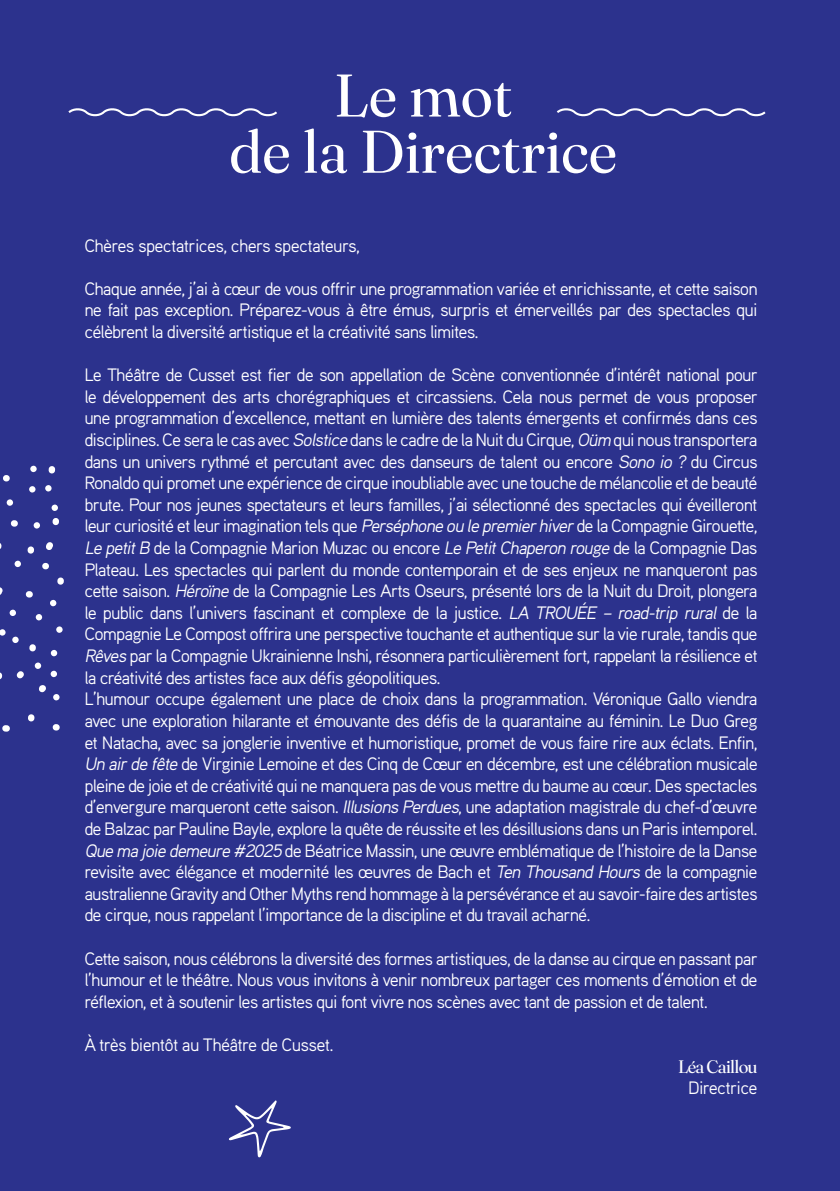
<style>
.page{position:relative;width:840px;height:1191px;background:#fff}
.page>*{position:absolute;margin:0;border:0;box-sizing:border-box;transform-origin:0 0}
.t1{font:60px "Fraunces 72 pt";color:#fff}
.t2{font:18px/21.6px "Aaux Pro";letter-spacing:-.05em;color:#fff;text-align:justify}
.t3{font:18px "Fraunces 72 pt";letter-spacing:-.04em;color:#fff}
.s1{font-style:italic}
</style>
<div class="page">
<div style="left:0;top:0;width:839px;height:1191px;background:#2c328d"></div>
<svg style="left:68px;top:108px;width:209px;height:9px"></svg>
<svg style="left:556px;top:108px;width:210px;height:9px"></svg>
<svg style="left:49px;top:466px;width:6px;height:7px"></svg>
<div style="left:51px;top:504px;width:7px;height:7px;background:#fff;border-radius:50%"></div>
<div style="left:30px;top:466px;width:7px;height:6px;background:#fff;border-radius:50%"></div>
<div style="left:29px;top:486px;width:7px;height:6px;background:#fff;border-radius:50%"></div>
<div style="left:7px;top:499px;width:6px;height:7px;background:#fff;border-radius:50%"></div>
<div style="left:45px;top:485px;width:7px;height:6px;background:#fff;border-radius:50%"></div>
<svg style="left:3px;top:475px;width:7px;height:6px"></svg>
<svg style="left:52px;top:518px;width:7px;height:7px"></svg>
<svg style="left:34px;top:522px;width:6px;height:6px"></svg>
<svg style="left:11px;top:520px;width:7px;height:6px"></svg>
<svg style="left:42px;top:563px;width:7px;height:6px"></svg>
<div style="left:56px;top:626px;width:7px;height:7px;background:#fff;border-radius:50%"></div>
<div style="left:51px;top:670px;width:6px;height:7px;background:#fff;border-radius:50%"></div>
<svg style="left:53px;top:724px;width:7px;height:6px"></svg>
<svg style="left:28px;top:714px;width:6px;height:7px"></svg>
<svg style="left:39px;top:685px;width:7px;height:7px"></svg>
<div style="left:53px;top:694px;width:7px;height:6px;background:#fff;border-radius:50%"></div>
<svg style="left:51px;top:650px;width:6px;height:6px"></svg>
<div style="left:35px;top:662px;width:6px;height:7px;background:#fff;border-radius:50%"></div>
<svg style="left:36px;top:614px;width:6px;height:6px"></svg>
<svg style="left:50px;top:600px;width:6px;height:6px"></svg>
<svg style="left:57px;top:577px;width:7px;height:7px"></svg>
<svg style="left:26px;top:591px;width:7px;height:6px"></svg>
<svg style="left:14px;top:560px;width:7px;height:7px"></svg>
<svg style="left:28px;top:546px;width:6px;height:7px"></svg>
<svg style="left:0;top:587px;width:3px;height:8px"></svg>
<svg style="left:46px;top:542px;width:7px;height:8px"></svg>
<div style="left:10px;top:609px;width:6px;height:7px;background:#fff;border-radius:50%"></div>
<div style="left:12px;top:636px;width:7px;height:7px;background:#fff;border-radius:50%"></div>
<svg style="left:29px;top:644px;width:7px;height:7px"></svg>
<svg style="left:17px;top:671px;width:7px;height:7px"></svg>
<svg style="left:0;top:629px;width:6px;height:6px"></svg>
<svg style="left:0;top:672px;width:2px;height:7px"></svg>
<svg style="left:2px;top:725px;width:8px;height:6px"></svg>
<svg style="left:229px;top:1100px;width:62px;height:57px"></svg>
<p class="t1" style="left:334px;top:53px;width:180px">Le mot</p>
<p class="t1" style="left:229px;top:109px;width:389px">de la Directrice</p>
<p class="t2" style="left:84px;top:234px;width:277px">Chères spectatrices, chers spectateurs,</p>
<p class="t2" style="left:84px;top:277px;width:674px">Chaque année, j’ai à cœur de vous offrir une programmation variée et enrichissante, et cette saison ne fait pas exception. Préparez-vous à être émus, surpris et émerveillés par des spectacles qui célèbrent la diversité artistique et la créativité sans limites.</p>
<p class="t2" style="left:84px;top:363px;width:674px">Le Théâtre de Cusset est fier de son appellation de Scène conventionnée d’intérêt national pour le développement des arts chorégraphiques et circassiens. Cela nous permet de vous proposer une programmation d’excellence, mettant en lumière des talents émergents et confirmés dans ces disciplines. Ce sera le cas avec <span class="s1">Solstice</span>dans le cadre de la Nuit du Cirque, <span class="s1">Oüm</span> qui nous transportera dans un univers rythmé et percutant avec des danseurs de talent ou encore <span class="s1">Sonoio?</span>du Circus Ronaldo qui promet une expérience de cirque inoubliable avec une touche de mélancolie et de beauté brute. Pour nos jeunes spectateurs et leurs familles, j’ai sélectionné des spectacles qui éveilleront leur curiosité et leur imagination tels que <span class="s1">Perséphoneoulepremierhiver</span>de la Compagnie Girouette, <span class="s1">LepetitB</span> de la Compagnie Marion Muzac ou encore <span class="s1">LePetitChaperonrouge</span>de la Compagnie Das Plateau. Les spectacles qui parlent du monde contemporain et de ses enjeux ne manqueront pas cette saison. <span class="s1">Héroïne</span>de la Compagnie Les Arts Oseurs, présenté lors de la Nuit du Droit, plongera le public dans l’univers fascinant et complexe de la justice. <span class="s1">LA TROUÉE – road-trip rural</span> de la Compagnie Le Compost offrira une perspective touchante et authentique sur la vie rurale, tandis que <span class="s1">Rêves</span>par la Compagnie Ukrainienne Inshi, résonnera particulièrement fort, rappelant la résilience et la créativité des artistes face aux défis géopolitiques.</p>
<p class="t2" style="left:84px;top:687px;width:674px">L’humour occupe également une place de choix dans la programmation. Véronique Gallo viendra avec une exploration hilarante et émouvante des défis de la quarantaine au féminin. Le Duo Greg et Natacha, avec sa jonglerie inventive et humoristique, promet de vous faire rire aux éclats. Enfin, <span class="s1">Unairdefête</span>de Virginie Lemoine et des Cinq de Cœur en décembre, est une célébration musicale pleine de joie et de créativité qui ne manquera pas de vous mettre du baume au cœur. Des spectacles d’envergure marqueront cette saison. <span class="s1">IllusionsPerdues</span>, une adaptation magistrale du chef-d’œuvre de Balzac par Pauline Bayle, explore la quête de réussite et les désillusions dans un Paris intemporel.<br><span class="s1">Quemajoiedemeure#2025</span> de Béatrice Massin, une œuvre emblématique de l’histoire de la Danse revisite avec élégance et modernité les œuvres de Bach et <span class="s1">TenThousandHours</span>de la compagnie australienne Gravity and Other Myths rend hommage à la persévérance et au savoir-faire des artistes de cirque, nous rappelant l’importance de la discipline et du travail acharné.</p>
<p class="t2" style="left:84px;top:947px;width:674px">Cette saison, nous célébrons la diversité des formes artistiques, de la danse au cirque en passant par l’humour et le théâtre. Nous vous invitons à venir nombreux partager ces moments d’émotion et de réflexion, et à soutenir les artistes qui font vivre nos scènes avec tant de passion et de talent.</p>
<p class="t2" style="left:84px;top:1033px;width:251px">À très bientôt au Théâtre de Cusset.</p>
<p class="t3" style="left:677px;top:1053px;width:81px">Léa Caillou</p>
<p class="t2" style="left:687px;top:1076px;width:71px">Directrice</p>
</div>
